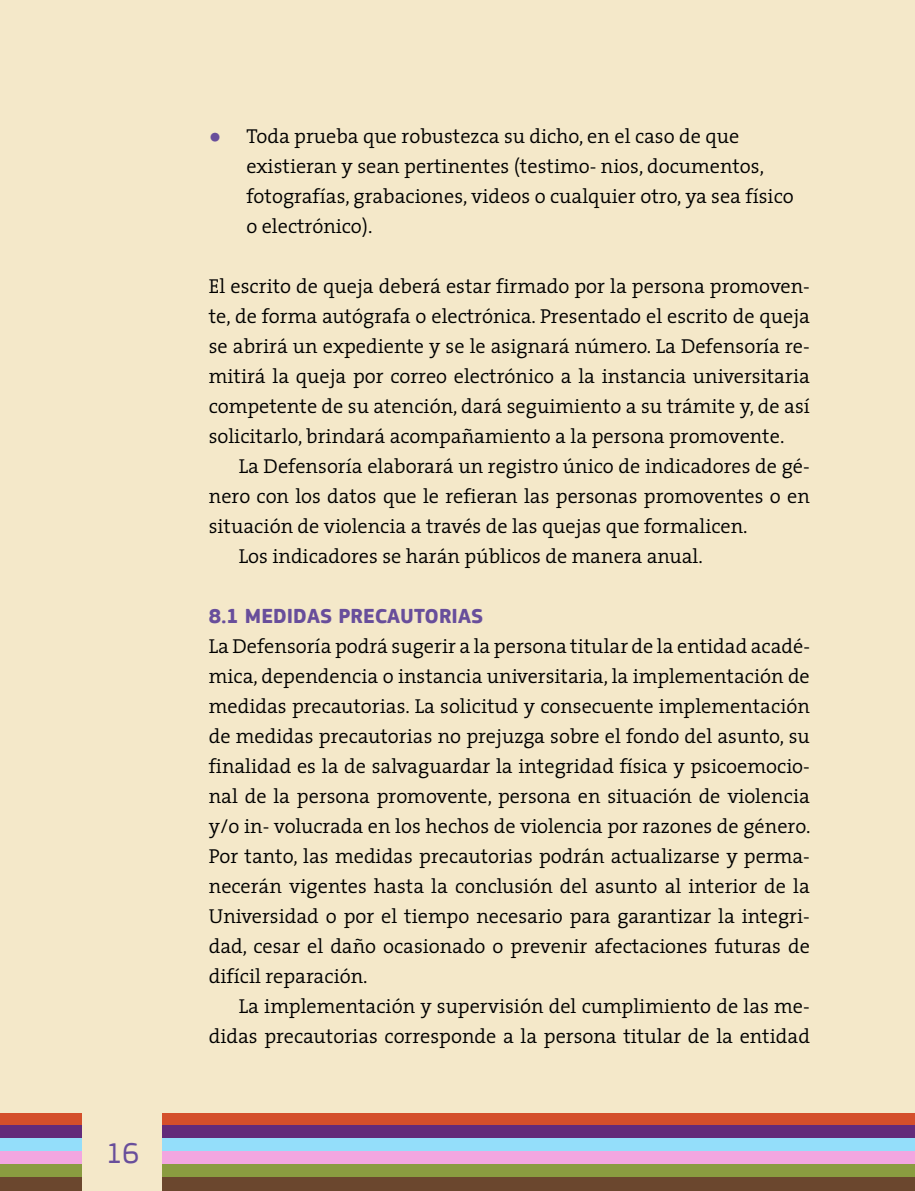
<style>
.page{position:relative;width:915px;height:1191px;background:#fff}
.page>*{position:absolute;margin:0;border:0;box-sizing:border-box;transform-origin:0 0}
.t1{font:30px "PF Square Sans Pro";color:#684e9b}
.t2{font:700 21px "PF Square Sans Pro";color:#684e9b}
.t3{font:300 20.25px/30px "The Serif";color:#000;text-align:justify}
.s1{font-weight:700;font-size:30px;color:#684e9b}
</style>
<div class="page">
<hr style="left:914px;top:0;width:1px;height:1191px;background:#f4e8c9">
<div style="left:0;top:0;width:914px;height:1191px;background:#f4e8c9"></div>
<div style="left:0;top:1113px;width:914px;height:13px;background:#d44f2b"></div>
<div style="left:0;top:1126px;width:914px;height:13px;background:#632b7a"></div>
<div style="left:0;top:1139px;width:914px;height:13px;background:#94defa"></div>
<div style="left:0;top:1152px;width:914px;height:13px;background:#f2a6e0"></div>
<div style="left:0;top:1165px;width:914px;height:13px;background:#8a9c40"></div>
<div style="left:0;top:1178px;width:914px;height:13px;background:#6b472e"></div>
<div style="left:82px;top:1111px;width:80px;height:80px;background:#f4e8c9"></div>
<h1 class="t1" style="left:106px;top:1136px;width:35px">16</h1>
<p class="t3" style="left:246px;top:120px;width:548px;text-align:left;text-indent:-38px"><span class="s1">•</span> Toda prueba que robustezca su dicho, en el caso de que existieran y sean pertinentes (testimo- nios, documentos, fotografías, grabaciones, videos o cualquier otro, ya sea físico o electrónico).</p>
<p class="t3" style="left:209px;top:270px;width:602px">El escrito de queja deberá estar firmado por la persona promoven&shy;te, de forma autógrafa o electrónica. Presentado el escrito de queja se abrirá un expediente y se le asignará número. La Defensoría re&shy;mitirá la queja por correo electrónico a la instancia universitaria competente de su atención, dará seguimiento a su trámite y, de así solicitarlo, brindará acompañamiento a la persona promovente.</p>
<p class="t3" style="left:239px;top:450px;width:572px">La Defensoría elaborará un registro único de indicadores de gé-</p>
<p class="t3" style="left:209px;top:480px;width:602px">nero con los datos que le refieran las personas promoventes o en</p>
<p class="t3" style="left:209px;top:510px;width:540px">situación de violencia a través de las quejas que formalicen.</p>
<p class="t3" style="left:239px;top:540px;width:465px">Los indicadores se harán públicos de manera anual.</p>
<p class="t2" style="left:209px;top:603px;width:276px">8.1 MEDIDAS PRECAUTORIAS</p>
<p class="t3" style="left:209px;top:630px;width:603px">La Defensoría podrá sugerir a la persona titular de la entidad acadé&shy;mica, dependencia o instancia universitaria, la implementación de medidas precautorias. La solicitud y consecuente implementación de medidas precautorias no prejuzga sobre el fondo del asunto, su finalidad es la de salvaguardar la integridad física y psicoemocio&shy;nal de la persona promovente, persona en situación de violencia y/o in- volucrada en los hechos de violencia por razones de género.<br>Por tanto, las medidas precautorias podrán actualizarse y perma&shy;necerán vigentes hasta la conclusión del asunto al interior de la Universidad o por el tiempo necesario para garantizar la integri&shy;dad, cesar el daño ocasionado o prevenir afectaciones futuras de difícil reparación.</p>
<p class="t3" style="left:209px;top:990px;width:602px;text-align:right">La implementación y supervisión del cumplimiento de las me&shy;didas precautorias corresponde a la persona titular de la entidad</p>
</div>
